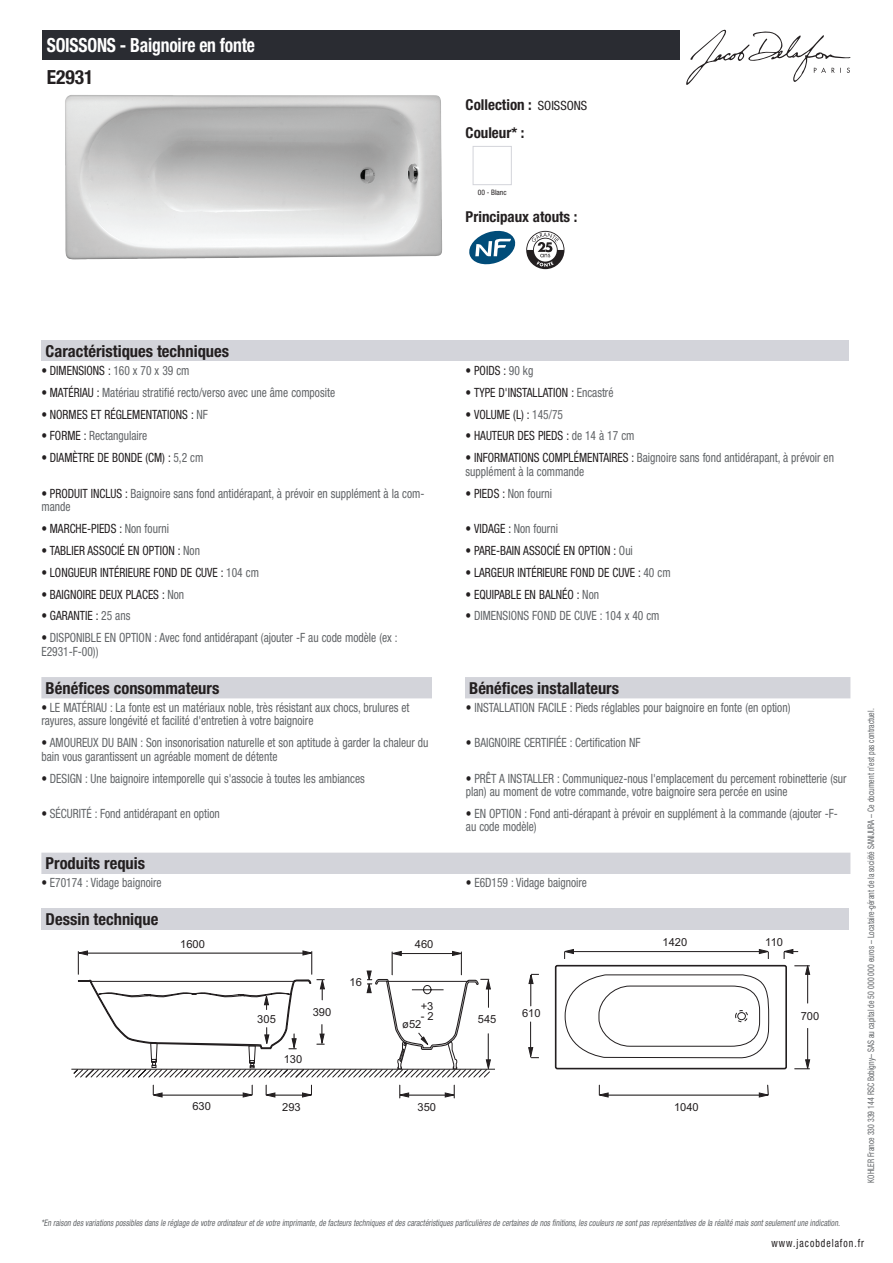
<style>
.page{position:relative;width:893px;height:1263px;background:#fff}
.page>*{position:absolute;margin:0;border:0;box-sizing:border-box;transform-origin:0 0}
.t1{font:700 condensed 19.5px "Helvetica Neue LT Std";letter-spacing:-.01em;color:#fff;scale:.9 1}
.t2{font:700 condensed 19.5px "Helvetica Neue LT Std";color:#231f20}
.t3{font:700 condensed 16.5px "Helvetica Neue LT Std";color:#231f20}
.t4{font:700 condensed 15px/27.8px "Helvetica Neue LT Std";color:#231f20}
.t5{font:condensed 12.75px/13.5px "Helvetica Neue LT Std";color:#626568;scale:.9 1}
.t6{font:condensed 12.75px "Helvetica Neue LT Std";color:#231f20;scale:.9 1}
.t7{font:condensed 11.25px "Helvetica Neue LT Std";letter-spacing:.1em;color:#231f20;scale:.87 1}
.t8{font:11.1px "Arial";color:#231f20}
.t9{font:italic condensed 9px "Helvetica Neue LT Std";color:#626568;scale:.87 1}
.t10{font:condensed 9px "Helvetica Neue LT Std";color:#626568;scale:.87 1}
.t11{font:condensed 7.5px "Helvetica Neue LT Std";color:#231f20}
.s1{font-weight:400;font-size:12.75px}
.s2{color:#626568}
.s3{color:#231f20}
</style>
<div class="page">
<svg style="left:686px;top:30px;width:164px;height:55px"></svg>
<img style="left:65px;top:95px;width:378px;height:164px">
<div style="left:473px;top:146px;width:39px;height:39px;border:1px solid #d3d4da"></div>
<svg style="left:469px;top:231px;width:46px;height:33px"></svg>
<svg style="left:526px;top:231px;width:38px;height:38px"></svg>
<div style="left:41px;top:340px;width:808px;height:21px;background:#d3d4da"></div>
<div style="left:41px;top:677px;width:809px;height:21px;background:#d3d4da"></div>
<div style="left:432px;top:677px;width:33px;height:21px;background:#fff"></div>
<div style="left:41px;top:853px;width:809px;height:21px;background:#d3d4da"></div>
<div style="left:41px;top:909px;width:808px;height:21px;background:#d3d4da"></div>
<hr style="left:159px;top:1095px;width:88px;height:1px;background:#231f20">
<hr style="left:807px;top:1028px;width:1px;height:33px;background:#231f20">
<hr style="left:807px;top:967px;width:1px;height:36px;background:#231f20">
<svg style="left:242px;top:1085px;width:11px;height:13px"></svg>
<svg style="left:794px;top:1058px;width:17px;height:12px"></svg>
<svg style="left:152px;top:1085px;width:11px;height:13px"></svg>
<hr style="left:405px;top:1095px;width:47px;height:1px;background:#231f20">
<svg style="left:444px;top:1085px;width:11px;height:13px"></svg>
<svg style="left:399px;top:1085px;width:11px;height:13px"></svg>
<hr style="left:605px;top:1095px;width:161px;height:1px;background:#231f20">
<svg style="left:758px;top:1084px;width:11px;height:14px"></svg>
<svg style="left:598px;top:1085px;width:11px;height:13px"></svg>
<hr style="left:272px;top:1095px;width:37px;height:1px;background:#231f20">
<svg style="left:301px;top:1085px;width:11px;height:13px"></svg>
<svg style="left:265px;top:1085px;width:11px;height:13px"></svg>
<svg style="left:758px;top:949px;width:11px;height:10px"></svg>
<svg style="left:780px;top:949px;width:31px;height:26px"></svg>
<hr style="left:570px;top:951px;width:190px;height:1px;background:#231f20">
<svg style="left:564px;top:949px;width:11px;height:10px"></svg>
<hr style="left:530px;top:1022px;width:1px;height:35px;background:#231f20">
<svg style="left:528px;top:1046px;width:11px;height:13px"></svg>
<svg style="left:528px;top:973px;width:11px;height:33px"></svg>
<hr style="left:71px;top:1069px;width:424px;height:1px;background:#231f20">
<div style="left:555px;top:965px;width:232px;height:104px;border:2px solid #231f20;border-radius:2px"></div>
<svg style="left:565px;top:974px;width:205px;height:84px"></svg>
<svg style="left:73px;top:950px;width:419px;height:128px"></svg>
<div style="left:43px;top:30px;width:637px;height:30px;background:#2a2c32"></div>
<h1 class="t1" style="left:47px;top:33px;width:233px">SOISSONS - Baignoire en fonte</h1>
<h1 class="t2" style="left:47px;top:65px;width:48px">E2931</h1>
<p class="t4" style="left:466px;top:90px;width:123px">Collection : <span class="s1">SOISSONS<br></span>Couleur* :</p>
<p class="t11" style="left:478px;top:188px;width:30px">00 - Blanc</p>
<p class="t4" style="left:466px;top:203px;width:113px">Principaux atouts :</p>
<p class="t3" style="left:46px;top:341px;width:185px">Caractéristiques techniques</p>
<p class="t6" style="left:41px;top:363px;width:166px">• DIMENSIONS : <span class="s2">160 x 70 x 39 cm</span></p>
<p class="t6" style="left:466px;top:363px;width:77px">• POIDS : <span class="s2">90 kg</span></p>
<p class="t5" style="left:41px;top:385px;width:328px"><span class="s3">• MATÉRIAU :</span> Matériau stratifié recto/verso avec une âme composite</p>
<p class="t6" style="left:466px;top:385px;width:166px">• TYPE D'INSTALLATION : <span class="s2">Encastré</span></p>
<p class="t6" style="left:41px;top:407px;width:186px">• NORMES ET RÉGLEMENTATIONS : <span class="s2">NF</span></p>
<p class="t6" style="left:466px;top:407px;width:110px">• VOLUME (L) : <span class="s2">145/75</span></p>
<p class="t5" style="left:41px;top:429px;width:119px"><span class="s3">• FORME :</span> Rectangulaire</p>
<p class="t6" style="left:466px;top:428px;width:189px">• HAUTEUR DES PIEDS : <span class="s2">de 14 à 17 cm</span></p>
<p class="t6" style="left:41px;top:450px;width:182px">• DIAMÈTRE DE BONDE (CM) : <span class="s2">5,2 cm</span></p>
<p class="t5" style="left:466px;top:451px;width:411px"><span class="s3">• INFORMATIONS COMPLÉMENTAIRES :</span> Baignoire sans fond antidérapant, à prévoir en supplément à la commande</p>
<p class="t5" style="left:41px;top:486px;width:427px"><span class="s3">• PRODUIT INCLUS :</span> Baignoire sans fond antidérapant, à prévoir en supplément à la com&shy;mande</p>
<p class="t5" style="left:466px;top:486px;width:98px"><span class="s3">• PIEDS :</span> Non fourni</p>
<p class="t6" style="left:41px;top:521px;width:143px">• MARCHE-PIEDS : <span class="s2">Non fourni</span></p>
<p class="t5" style="left:466px;top:522px;width:104px"><span class="s3">• VIDAGE :</span> Non fourni</p>
<p class="t6" style="left:41px;top:543px;width:178px">• TABLIER ASSOCIÉ EN OPTION : <span class="s2">Non</span></p>
<p class="t6" style="left:466px;top:543px;width:187px">• PARE-BAIN ASSOCIÉ EN OPTION : <span class="s2">Oui</span></p>
<p class="t6" style="left:41px;top:565px;width:243px">• LONGUEUR INTÉRIEURE FOND DE CUVE : <span class="s2">104 cm</span></p>
<p class="t6" style="left:466px;top:565px;width:229px">• LARGEUR INTÉRIEURE FOND DE CUVE : <span class="s2">40 cm</span></p>
<p class="t6" style="left:41px;top:587px;width:160px">• BAIGNOIRE DEUX PLACES : <span class="s2">Non</span></p>
<p class="t6" style="left:466px;top:587px;width:150px">• EQUIPABLE EN BALNÉO : <span class="s2">Non</span></p>
<p class="t6" style="left:41px;top:608px;width:100px">• GARANTIE : <span class="s2">25 ans</span></p>
<p class="t5" style="left:466px;top:609px;width:217px"><span class="s3">•</span> DIMENSIONS FOND DE CUVE : 104 x 40 cm</p>
<p class="t5" style="left:41px;top:631px;width:397px"><span class="s3">•</span> DISPONIBLE EN OPTION : Avec fond antidérapant (ajouter -F au code modèle (ex :<br>E2931-F-00))</p>
<p class="t3" style="left:46px;top:678px;width:175px">Bénéfices consommateurs</p>
<p class="t3" style="left:469px;top:678px;width:151px">Bénéfices installateurs</p>
<p class="t5" style="left:41px;top:700px;width:411px"><span class="s3">•</span> LE MATÉRIAU : La fonte est un matériaux noble, très résistant aux chocs, brulures et rayures, assure longévité et facilité d'entretien à votre baignoire</p>
<p class="t5" style="left:466px;top:700px;width:362px"><span class="s3">•</span> INSTALLATION FACILE : Pieds réglables pour baignoire en fonte (en option)</p>
<p class="t5" style="left:41px;top:736px;width:432px"><span class="s3">•</span> AMOUREUX DU BAIN : Son insonorisation naturelle et son aptitude à garder la chaleur du bain vous garantissent un agréable moment de détente</p>
<p class="t5" style="left:466px;top:736px;width:196px"><span class="s3">•</span> BAIGNOIRE CERTIFIÉE : Certification NF</p>
<p class="t5" style="left:41px;top:771px;width:361px"><span class="s3">•</span> DESIGN : Une baignoire intemporelle qui s'associe à toutes les ambiances</p>
<p class="t5" style="left:466px;top:771px;width:424px"><span class="s3">•</span> PRÊT A INSTALLER : Communiquez-nous l'emplacement du percement robinetterie (sur plan) au moment de votre commande, votre baignoire sera percée en usine</p>
<p class="t5" style="left:41px;top:806px;width:200px"><span class="s3">•</span> SÉCURITÉ : Fond antidérapant en option</p>
<p class="t5" style="left:466px;top:806px;width:415px"><span class="s3">•</span> EN OPTION : Fond anti-dérapant à prévoir en supplément à la commande (ajouter -F&shy;au code modèle)</p>
<p class="t3" style="left:46px;top:853px;width:101px">Produits requis</p>
<p class="t5" style="left:41px;top:876px;width:135px"><span class="s3">•</span> E70174 : Vidage baignoire</p>
<p class="t5" style="left:466px;top:876px;width:136px"><span class="s3">•</span> E6D159 : Vidage baignoire</p>
<p class="t3" style="left:46px;top:909px;width:114px">Dessin technique</p>
<p class="t8" style="left:180px;top:937px;width:26px">1600</p>
<p class="t8" style="left:415px;top:937px;width:20px">460</p>
<p class="t8" style="left:257px;top:1011px;width:20px">305</p>
<p class="t8" style="left:284px;top:1052px;width:20px">130</p>
<p class="t8" style="left:349px;top:975px;width:14px">16</p>
<p class="t8" style="left:421px;top:999px;width:14px">+3</p>
<p class="t8" style="left:421px;top:1009px;width:14px">- 2</p>
<p class="t8" style="left:313px;top:1005px;width:20px">390</p>
<p class="t8" style="left:522px;top:1006px;width:20px">610</p>
<p class="t8" style="left:478px;top:1012px;width:20px">545</p>
<p class="t8" style="left:402px;top:1017px;width:21px">ø52</p>
<p class="t8" style="left:662px;top:935px;width:26px">1420</p>
<p class="t8" style="left:765px;top:935px;width:19px">110</p>
<p class="t8" style="left:192px;top:1099px;width:20px">630</p>
<p class="t8" style="left:282px;top:1100px;width:20px">293</p>
<p class="t8" style="left:418px;top:1100px;width:20px">350</p>
<p class="t8" style="left:674px;top:1100px;width:26px">1040</p>
<p class="t8" style="left:801px;top:1009px;width:20px">700</p>
<p class="t10" style="left:866px;top:1183px;width:547px;rotate:-90deg">KOHLER France 330 339 144 RSC Bobigny– SAS au capital de 50 000 000 euros – Locataire-gérant de la société SANIJURA – Ce document n’est pas contractuel.</p>
<p class="t9" style="left:41px;top:1217px;width:922px">*En raison desvariationspossiblesdansle réglage de votre ordinateuretde votre imprimante,de facteurstechniquesetdescaractéristiquesparticulièresde certainesde nosfinitions,lescouleursne sontpasreprésentativesde la réalité maissontseulementune indication.</p>
<p class="t7" style="left:772px;top:1237px;width:108px">www.jacobdelafon.fr</p>
</div>
